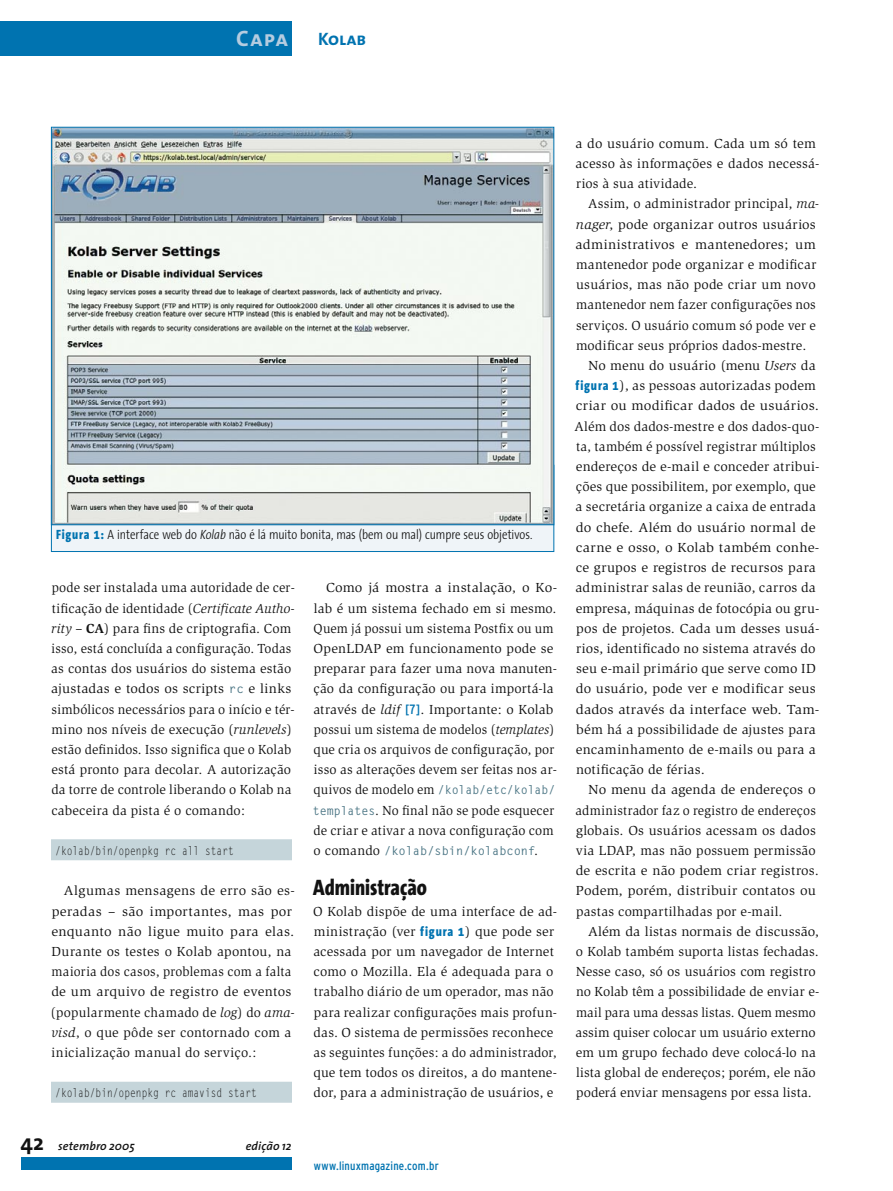
<style>
.page{position:relative;width:893px;height:1191px;background:#fff}
.page>*{position:absolute;margin:0;border:0;box-sizing:border-box;transform-origin:0 0}
.subtitle{font:800 22.5px "The Sans Condensed";color:#121212}
.t1{font:22.5px "The Sans Bold Caps";color:#b5cce0}
.t2{font:700 22.5px "The Sans";color:#121212}
.t3{font:18px "The Sans Bold Caps";letter-spacing:-.01em;color:#0073b0}
.paragraph{font:13.5px/20.2px "Slimbach";letter-spacing:.015em;color:#121212}
.paragraph-2{font:13.5px/20.2px "Slimbach";letter-spacing:.015em;color:#121212;scale:1.04 1}
.paragraph-3{font:13.5px/20.2px "Slimbach";letter-spacing:.015em;color:#121212;scale:1.05 1}
.paragraph_one{font:13.5px/20.2px "Slimbach";letter-spacing:.015em;color:#121212}
.t4{font:300 13.5px "The Sans Condensed";color:#121212}
.codelist{font:12px "Gothic Looser";color:#121212;scale:.8 1}
.paragraph-4{font:700 12px "Gothic Looser";color:#4c7685;scale:.96 1}
.paragraph-5{font:700 12px "Gothic Looser";color:#4c7685}
.t5{font:condensed 12px "Interstate";letter-spacing:.015em;color:#0073b0}
.t6{font:italic 600 12px "The Sans";letter-spacing:.005em;color:#121212}
.s1{font-weight:800;color:#0073b0}
.s2{font-style:italic}
.s3{font-weight:700}
.s4{font-family:"Gothic Looser";font-weight:700;font-size:12px;color:#4c7685}
.s5{font-family:"Interstate";font-stretch:condensed;color:#0073b0}
.s6{font-family:"Slimbach";font-weight:400;font-size:13.5px;color:#121212}
.s7{font-family:"The Sans Condensed";font-weight:800;color:#0073b0}
</style>
<div class="page">
<div style="left:51px;top:839px;width:241px;height:21px;background:#c5d5da"></div>
<div style="left:51px;top:1081px;width:241px;height:21px;background:#c5d5da"></div>
<div style="left:51px;top:465px;width:503px;height:86px;background:#eff4f8"></div>
<div style="left:51px;top:465px;width:503px;height:87px;border:1px solid #0073b0"></div>
<img style="left:53px;top:129px;width:499px;height:394px">
<div style="left:0;top:21px;width:292px;height:34px;background:#0073b0"></div>
<div style="left:21px;top:1157px;width:271px;height:12px;background:#0073b0"></div>
<h1 class="t1" style="left:236px;top:20px;width:54px">Capa</h1>
<h2 class="t3" style="left:318px;top:24px;width:50px">Kolab</h2>
<p class="t4" style="left:56px;top:524px;width:478px"><span class="s1">Figura 1:</span> A interface web do <span class="s2">Kolab</span> não é lá muito bonita, mas (bem ou mal) cumpre seus objetivos.</p>
<p class="paragraph" style="left:51px;top:578px;width:245px">pode ser instalada uma autoridade de cer&shy;tificação de identidade (<span class="s2">Certificate Autho&shy;rity</span> – <span class="s3">CA</span>) para fins de criptografia. Com isso, está concluída a configuração. Todas as contas dos usuários do sistema estão ajustadas e todos os scripts <span class="s4">rc</span> e links simbólicos necessários para o início e tér&shy;mino nos níveis de execução (<span class="s2">runlevels</span>) estão definidos. Isso significa que o Kolab está pronto para decolar. A autorização da torre de controle liberando o Kolab na cabeceira da pista é o comando:</p>
<p class="codelist" style="left:55px;top:842px;width:225px">/kolab/bin/openpkg rc all start</p>
<p class="paragraph-2" style="left:51px;top:880px;width:236px;text-indent:13px">Algumas mensagens de erro são es&shy;peradas – são importantes, mas por enquanto não ligue muito para elas.<br>Durante os testes o Kolab apontou, na maioria dos casos, problemas com a falta de um arquivo de registro de eventos (popularmente chamado de <span class="s2">log</span>) do <span class="s2">ama&shy;visd</span>, o que pôde ser contornado com a inicialização manual do serviço.:</p>
<p class="codelist" style="left:55px;top:1084px;width:253px">/kolab/bin/openpkg rc amavisd start</p>
<h1 class="t2" style="left:21px;top:1123px;width:25px">42</h1>
<p class="t6" style="left:58px;top:1135px;width:78px">setembro 2005</p>
<p class="t6" style="left:246px;top:1135px;width:47px">edição 12</p>
<p class="paragraph-3" style="left:313px;top:578px;width:234px;text-indent:13px">Como já mostra a instalação, o Ko&shy;lab é um sistema fechado em si mesmo.<br>Quem já possui um sistema Postfix ou um OpenLDAP em funcionamento pode se preparar para fazer uma nova manuten&shy;ção da configuração ou para importá-la através de <span class="s2">ldif</span> <span class="s5">[7]</span>. Importante: o Kolab possui um sistema de modelos (<span class="s2">templates</span>) que cria os arquivos de configuração, por isso as alterações devem ser feitas nos ar-</p>
<p class="paragraph-4" style="left:314px;top:782px;width:253px"><span class="s6">quivos de modelo em</span> /kolab/etc/kolab/</p>
<p class="paragraph" style="left:313px;top:800px;width:243px"><span class="s4">templates</span>. No final não se pode esquecer de criar e ativar a nova configuração com</p>
<p class="paragraph-5" style="left:314px;top:842px;width:226px"><span class="s6">o comando</span> /kolab/sbin/kolabconf<span class="s6">.</span></p>
<p class="subtitle" style="left:313px;top:875px;width:115px">Administração</p>
<p class="paragraph_one" style="left:313px;top:901px;width:245px">O Kolab dispõe de uma interface de ad&shy;ministração (ver <span class="s7">figura 1</span>) que pode ser acessada por um navegador de Internet como o Mozilla. Ela é adequada para o trabalho diário de um operador, mas não para realizar configurações mais profun&shy;das. O sistema de permissões reconhece as seguintes funções: a do administrador, que tem todos os direitos, a do mantene&shy;dor, para a administração de usuários, e</p>
<p class="t5" style="left:314px;top:1158px;width:126px">www.linuxmagazine.com.br</p>
<p class="paragraph_one" style="left:576px;top:133px;width:245px">a do usuário comum. Cada um só tem acesso às informações e dados necessá&shy;rios à sua atividade.</p>
<p class="paragraph" style="left:576px;top:194px;width:245px;text-indent:13px">Assim, o administrador principal, <span class="s2">ma&shy;nager</span>, pode organizar outros usuários administrativos e mantenedores; um mantenedor pode organizar e modificar usuários, mas não pode criar um novo mantenedor nem fazer configurações nos serviços. O usuário comum só pode ver e modificar seus próprios dados-mestre.</p>
<p class="paragraph" style="left:574px;top:355px;width:247px;text-indent:14px">No menu do usuário (menu <span class="s2">Users</span> da <span class="s7">figura 1</span>), as pessoas autorizadas podem criar ou modificar dados de usuários.<br>Além dos dados-mestre e dos dados-quo&shy;ta, também é possível registrar múltiplos endereços de e-mail e conceder atribui&shy;ções que possibilitem, por exemplo, que a secretária organize a caixa de entrada do chefe. Além do usuário normal de carne e osso, o Kolab também conhe&shy;ce grupos e registros de recursos para administrar salas de reunião, carros da empresa, máquinas de fotocópia ou gru&shy;pos de projetos. Cada um desses usuá&shy;rios, identificado no sistema através do seu e-mail primário que serve como ID do usuário, pode ver e modificar seus dados através da interface web. Tam&shy;bém há a possibilidade de ajustes para encaminhamento de e-mails ou para a notificação de férias.</p>
<p class="paragraph-3" style="left:576px;top:780px;width:233px;text-indent:13px">No menu da agenda de endereços o administrador faz o registro de endereços globais. Os usuários acessam os dados via LDAP, mas não possuem permissão de escrita e não podem criar registros.<br>Podem, porém, distribuir contatos ou pastas compartilhadas por e-mail.</p>
<p class="paragraph-2" style="left:576px;top:921px;width:236px;text-indent:13px">Além da listas normais de discussão, o Kolab também suporta listas fechadas.<br>Nesse caso, só os usuários com registro no Kolab têm a possibilidade de enviar e&shy;mail para uma dessas listas. Quem mesmo assim quiser colocar um usuário externo em um grupo fechado deve colocá-lo na lista global de endereços; porém, ele não poderá enviar mensagens por essa lista.</p>
</div>
